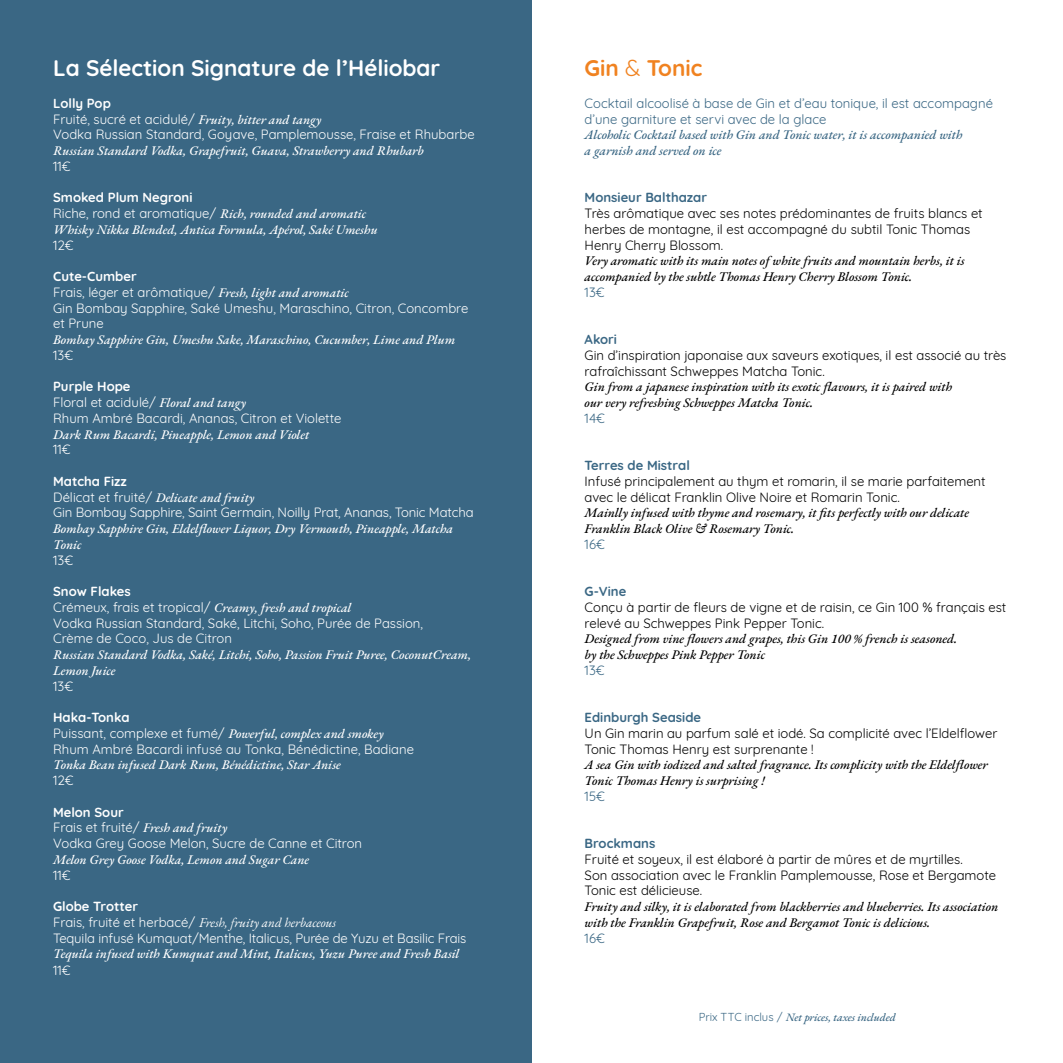
<style>
.page{position:relative;width:1063px;height:1063px;background:#fff}
.page>*{position:absolute;margin:0;border:0;box-sizing:border-box;transform-origin:0 0}
.t1{font:700 22.5px "Quicksand";color:#fff}
.t2{font:700 22.5px "Quicksand";color:#f08220}
.t3{font:13.12px/15.8px "Quicksand";color:#fff}
.t4{font:13.12px/15.8px "Quicksand";color:#000}
.t5{font:italic 500 13.12px/15.8px "EB Garamond";color:#000}
.t6{font:italic 500 13.12px/15.8px "EB Garamond";color:#fff}
.t7{font:13.12px/15.8px "Quicksand";color:#3a6784}
.t8{font:italic 500 13.12px/15.8px "EB Garamond";color:#3a6784}
.t9{font:700 13.12px "Quicksand";color:#3a6784}
.t10{font:italic 13.12px "EB Garamond";color:#fff}
.t11{font:700 13.12px "Quicksand";color:#fff}
.t12{font:italic 500 11.25px "EB Garamond";color:#3a6784}
.s1{font-weight:700}
.s2{font-family:"EB Garamond";font-weight:500;font-style:italic}
.s3{font-family:"Quicksand";font-weight:400;font-style:normal}
.s4{font-family:"Quicksand";font-style:normal}
.s5{font-weight:400}
</style>
<div class="page">
<div style="left:0;top:0;width:531px;height:1063px;background:#3a6784"></div>
<h1 class="t1" style="left:53px;top:49px;width:389px">La Sélection Signature de l’Héliobar</h1>
<p class="t3" style="left:53px;top:94px;width:423px"><span class="s1">Lolly Pop<br></span>Fruité, sucré et acidulé/ <span class="s2">Fruity, bitter and tangy<br></span>Vodka Russian Standard, Goyave, Pamplemousse, Fraise et Rhubarbe</p>
<p class="t6" style="left:53px;top:143px;width:372px">Russian Standard Vodka, Grapefruit, Guava, Strawberry and Rhubarb</p>
<p class="t3" style="left:53px;top:157px;width:19px">11€</p>
<p class="t3" style="left:53px;top:189px;width:315px"><span class="s1">Smoked Plum Negroni<br></span>Riche, rond et aromatique/ <span class="s2">Rich, rounded and aromatic</span></p>
<p class="t6" style="left:53px;top:222px;width:326px">Whisky Nikka Blended, Antica Formula, Apérol, Saké Umeshu</p>
<p class="t3" style="left:53px;top:236px;width:22px">12€</p>
<p class="t3" style="left:53px;top:267px;width:417px"><span class="s1">Cute-Cumber<br></span>Frais, léger et arômatique/ <span class="s2">Fresh, light and aromatic<br></span>Gin Bombay Sapphire, Saké Umeshu, Maraschino, Citron, Concombre et Prune</p>
<p class="t6" style="left:53px;top:332px;width:404px">Bombay Sapphire Gin, Umeshu Sake, Maraschino, Cucumber, Lime and Plum</p>
<p class="t3" style="left:53px;top:346px;width:22px">13€</p>
<p class="t3" style="left:53px;top:378px;width:290px"><span class="s1">Purple Hope<br></span>Floral et acidulé/ <span class="s2">Floral and tangy<br></span>Rhum Ambré Bacardi, Ananas, Citron et Violette</p>
<p class="t6" style="left:53px;top:427px;width:258px">Dark Rum Bacardi, Pineapple, Lemon and Violet</p>
<p class="t3" style="left:53px;top:441px;width:19px">11€</p>
<p class="t11" style="left:53px;top:470px;width:75px">Matcha Fizz</p>
<p class="t6" style="left:53px;top:490px;width:203px"><span class="s3">Délicat et fruité/</span> Delicate and fruity</p>
<p class="t3" style="left:53px;top:504px;width:422px">Gin Bombay Sapphire, Saint Germain, Noilly Prat, Ananas, Tonic Matcha</p>
<p class="t6" style="left:53px;top:521px;width:402px">Bombay Sapphire Gin, Eldelflower Liquor, Dry Vermouth, Pineapple, Matcha<br>Tonic</p>
<p class="t3" style="left:53px;top:551px;width:22px">13€</p>
<p class="t3" style="left:53px;top:582px;width:371px"><span class="s1">Snow Flakes<br></span>Crémeux, frais et tropical/ <span class="s2">Creamy, fresh and tropical<br></span>Vodka Russian Standard, Saké, Litchi, Soho, Purée de Passion, Crème de Coco, Jus de Citron</p>
<p class="t6" style="left:53px;top:647px;width:420px">Russian Standard Vodka, Saké, Litchi, Soho, Passion Fruit Puree, CoconutCream,<br>Lemon Juice</p>
<p class="t3" style="left:53px;top:677px;width:22px">13€</p>
<p class="t11" style="left:53px;top:707px;width:78px">Haka-Tonka</p>
<p class="t6" style="left:53px;top:726px;width:332px"><span class="s3">Puissant, complexe et fumé/</span> Powerful, complex and smokey</p>
<p class="t3" style="left:53px;top:740px;width:362px">Rhum Ambré Bacardi infusé au Tonka, Bénédictine, Badiane</p>
<p class="t6" style="left:53px;top:757px;width:289px">Tonka Bean infused Dark Rum, Bénédictine, Star Anise</p>
<p class="t3" style="left:53px;top:771px;width:22px">12€</p>
<p class="t3" style="left:53px;top:803px;width:310px"><span class="s1">Melon Sour<br></span>Frais et fruité/ <span class="s2">Fresh and fruity<br></span>Vodka Grey Goose Melon, Sucre de Canne et Citron</p>
<p class="t6" style="left:53px;top:852px;width:258px">Melon Grey Goose Vodka, Lemon and Sugar Cane</p>
<p class="t3" style="left:53px;top:866px;width:19px">11€</p>
<p class="t11" style="left:53px;top:896px;width:86px">Globe Trotter</p>
<p class="t10" style="left:53px;top:914px;width:285px"><span class="s4">Frais, fruité et herbacé/</span> Fresh, fruity and herbaceous</p>
<p class="t3" style="left:53px;top:929px;width:415px">Tequila infusé Kumquat/Menthe, Italicus, Purée de Yuzu et Basilic Frais</p>
<p class="t6" style="left:53px;top:946px;width:408px">Tequila infused with Kumquat and Mint, Italicus, Yuzu Puree and Fresh Basil</p>
<p class="t3" style="left:53px;top:961px;width:19px">11€</p>
<h1 class="t2" style="left:585px;top:49px;width:119px">Gin <span class="s5">&amp;</span> Tonic</h1>
<p class="t7" style="left:585px;top:94px;width:410px">Cocktail alcoolisé à base de Gin et d’eau tonique, il est accompagné d’une garniture et servi avec de la glace</p>
<p class="t8" style="left:585px;top:127px;width:379px">Alcoholic Cocktail based with Gin and Tonic water, it is accompanied with a garnish and served on ice</p>
<p class="t9" style="left:585px;top:187px;width:124px">Monsieur Balthazar</p>
<p class="t4" style="left:585px;top:204px;width:400px">Très arômatique avec ses notes prédominantes de fruits blancs et herbes de montagne, il est accompagné du subtil Tonic Thomas<br>Henry Cherry Blossom.</p>
<p class="t5" style="left:585px;top:253px;width:382px">Very aromatic with its main notes of white fruits and mountain herbs, it is accompanied by the subtle Thomas Henry Cherry Blossom Tonic.</p>
<p class="t7" style="left:585px;top:283px;width:22px">13€</p>
<p class="t9" style="left:585px;top:329px;width:34px">Akori</p>
<p class="t4" style="left:585px;top:346px;width:423px">Gin d’inspiration japonaise aux saveurs exotiques, il est associé au très rafraîchissant Schweppes Matcha Tonic.</p>
<p class="t5" style="left:585px;top:379px;width:369px">Gin from a japanese inspiration with its exotic flavours, it is paired with our very refreshing Schweppes Matcha Tonic.</p>
<p class="t7" style="left:585px;top:409px;width:22px">14€</p>
<p class="t9" style="left:585px;top:455px;width:107px">Terres de Mistral</p>
<p class="t4" style="left:585px;top:472px;width:403px">Infusé principalement au thym et romarin, il se marie parfaitement avec le délicat Franklin Olive Noire et Romarin Tonic.</p>
<p class="t5" style="left:585px;top:505px;width:386px">Mainlly infused with thyme and rosemary, it fits perfectly with our delicate<br>Franklin Black Olive &amp; Rosemary Tonic.</p>
<p class="t7" style="left:585px;top:535px;width:22px">16€</p>
<p class="t9" style="left:585px;top:581px;width:43px">G-Vine</p>
<p class="t4" style="left:585px;top:598px;width:423px">Conçu à partir de fleurs de vigne et de raisin, ce Gin 100 % français est relevé au Schweppes Pink Pepper Tonic.</p>
<p class="t5" style="left:585px;top:631px;width:374px">Designed from vine flowers and grapes, this Gin 100 % french is seasoned. by the Schweppes Pink Pepper Tonic</p>
<p class="t7" style="left:585px;top:661px;width:22px">13€</p>
<p class="t9" style="left:585px;top:707px;width:118px">Edinburgh Seaside</p>
<p class="t4" style="left:585px;top:724px;width:414px">Un Gin marin au parfum salé et iodé. Sa complicité avec l’Eldelflower<br>Tonic Thomas Henry est surprenante !</p>
<p class="t5" style="left:585px;top:757px;width:405px">A sea Gin with iodized and salted fragrance. Its complicity with the Eldelflower<br>Tonic Thomas Henry is surprising !</p>
<p class="t7" style="left:585px;top:787px;width:22px">15€</p>
<p class="t9" style="left:585px;top:833px;width:72px">Brockmans</p>
<p class="t4" style="left:585px;top:850px;width:413px">Fruité et soyeux, il est élaboré à partir de mûres et de myrtilles.<br>Son association avec le Franklin Pamplemousse, Rose et Bergamote<br>Tonic est délicieuse.</p>
<p class="t5" style="left:585px;top:899px;width:415px">Fruity and silky, it is elaborated from blackberries and blueberries. Its association with the Franklin Grapefruit, Rose and Bergamot Tonic is delicious.</p>
<p class="t7" style="left:585px;top:929px;width:22px">16€</p>
<p class="t12" style="left:699px;top:1010px;width:199px"><span class="s3">Prix TTC inclus /</span> Net prices, taxes included</p>
</div>
